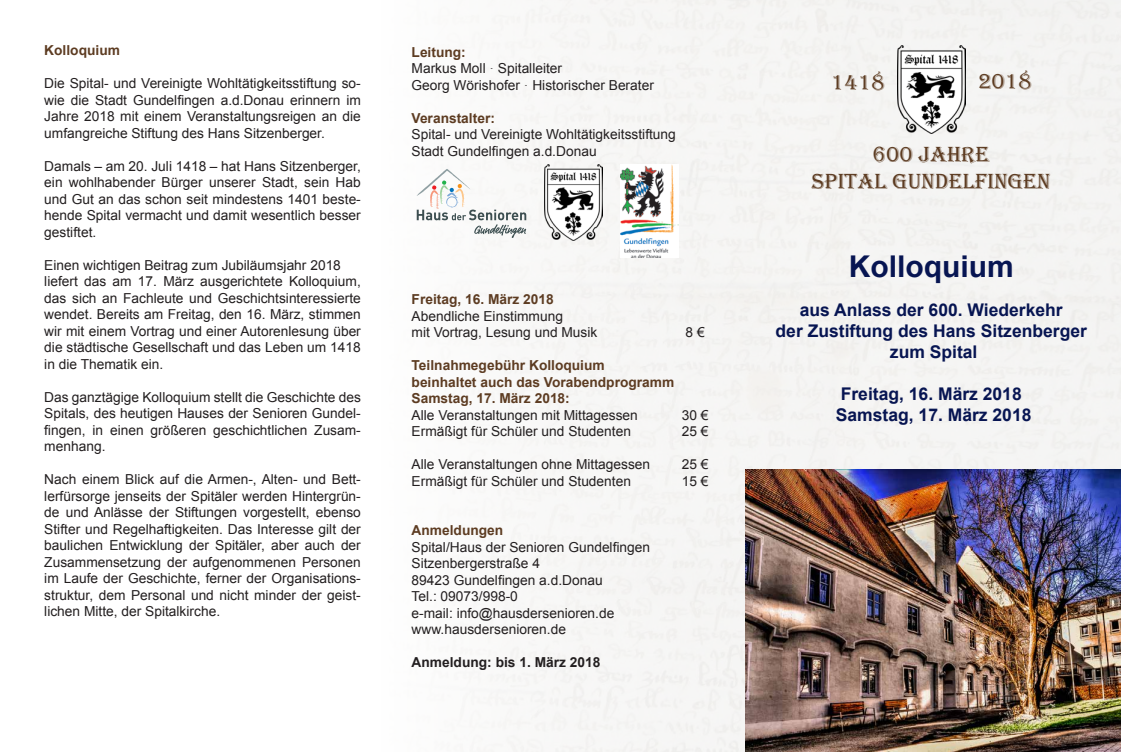
<style>
.page{position:relative;width:1121px;height:752px;background:#fff}
.page>*{position:absolute;margin:0;border:0;box-sizing:border-box;transform-origin:0 0}
.t1{font:700 30px "Arial";color:#071552}
.t2{font:22.5px "Algerian";color:#5d3c22}
.t3{font:700 17.5px "Arial";color:#071552}
.t4{font:13.75px/16.5px "Arial";color:#231f20;text-align:justify}
.t5{font:700 13.75px "Arial";color:#5d3c22}
.t6{font:700 13.75px "Arial";color:#231f20}
.s1{font-size:6.88px}
.s2{font-size:22.75px}
</style>
<div class="page">
<div style="left:470px;top:0;width:650px;height:752px;background:#f5f5f3"></div>
<img style="left:620px;top:164px;width:59px;height:93px">
<img style="left:897px;top:45px;width:68px;height:89px">
<svg style="left:416px;top:169px;width:110px;height:69px"></svg>
<img style="left:745px;top:470px;width:375px;height:282px">
<img style="left:544px;top:165px;width:58px;height:75px">
<p class="t5" style="left:44px;top:41px;width:77px">Kolloquium</p>
<p class="t4" style="left:44px;top:75px;width:318px">Die Spital- und Vereinigte Wohltätigkeitsstiftung so&shy;wie die Stadt Gundelfingen a.d.Donau erinnern im Jahre 2018 mit einem Veranstaltungsreigen an die umfangreiche Stiftung des Hans Sitzenberger.</p>
<p class="t4" style="left:44px;top:158px;width:318px">Damals – am 20. Juli 1418 – hat Hans Sitzenberger, ein wohlhabender Bürger unserer Stadt, sein Hab und Gut an das schon seit mindestens 1401 beste&shy;hende Spital vermacht und damit wesentlich besser gestiftet.</p>
<p class="t4" style="left:44px;top:257px;width:298px">Einen wichtigen Beitrag zum Jubiläumsjahr 2018</p>
<p class="t4" style="left:44px;top:273px;width:318px">liefert das am 17. März ausgerichtete Kolloquium, das sich an Fachleute und Geschichtsinteressierte wendet. Bereits am Freitag, den 16. März, stimmen wir mit einem Vortrag und einer Autorenlesung über die städtische Gesellschaft und das Leben um 1418 in die Thematik ein.</p>
<p class="t4" style="left:44px;top:389px;width:318px">Das ganztägige Kolloquium stellt die Geschichte des Spitals, des heutigen Hauses der Senioren Gundel&shy;fingen, in einen größeren geschichtlichen Zusam&shy;menhang.</p>
<p class="t4" style="left:44px;top:471px;width:318px">Nach einem Blick auf die Armen-, Alten- und Bett&shy;lerfürsorge jenseits der Spitäler werden Hintergrün&shy;de und Anlässe der Stiftungen vorgestellt, ebenso Stifter und Regelhaftigkeiten. Das Interesse gilt der baulichen Entwicklung der Spitäler, aber auch der Zusammensetzung der aufgenommenen Personen im Laufe der Geschichte, ferner der Organisations&shy;struktur, dem Personal und nicht minder der geist&shy;lichen Mitte, der Spitalkirche.</p>
<p class="t5" style="left:411px;top:43px;width:56px">Leitung:</p>
<p class="t4" style="left:411px;top:60px;width:152px">Markus Moll <span class="s1">˙</span> Spitalleiter</p>
<p class="t4" style="left:411px;top:77px;width:244px">Georg Wörishofer <span class="s1">˙</span> Historischer Berater</p>
<p class="t5" style="left:411px;top:109px;width:85px">Veranstalter:</p>
<p class="t4" style="left:411px;top:126px;width:266px">Spital- und Vereinigte Wohltätigkeitsstiftung</p>
<p class="t4" style="left:411px;top:143px;width:186px">Stadt Gundelfingen a.d.Donau</p>
<p class="t5" style="left:411px;top:290px;width:144px">Freitag, 16. März 2018</p>
<p class="t4" style="left:411px;top:308px;width:153px">Abendliche Einstimmung</p>
<p class="t4" style="left:411px;top:324px;width:187px">mit Vortrag, Lesung und Musik</p>
<p class="t4" style="left:685px;top:324px;width:21px">8 €</p>
<p class="t5" style="left:411px;top:356px;width:195px">Teilnahmegebühr Kolloquium</p>
<p class="t5" style="left:411px;top:373px;width:264px">beinhaltet auch das Vorabendprogramm</p>
<p class="t5" style="left:411px;top:389px;width:160px">Samstag, 17. März 2018:</p>
<p class="t4" style="left:411px;top:407px;width:228px">Alle Veranstaltungen mit Mittagessen</p>
<p class="t4" style="left:681px;top:407px;width:28px">30 €</p>
<p class="t4" style="left:411px;top:423px;width:221px">Ermäßigt für Schüler und Studenten</p>
<p class="t4" style="left:681px;top:423px;width:28px">25 €</p>
<p class="t4" style="left:411px;top:456px;width:240px">Alle Veranstaltungen ohne Mittagessen</p>
<p class="t4" style="left:681px;top:456px;width:28px">25 €</p>
<p class="t4" style="left:411px;top:473px;width:221px">Ermäßigt für Schüler und Studenten</p>
<p class="t4" style="left:681px;top:473px;width:28px">15 €</p>
<p class="t5" style="left:411px;top:521px;width:93px">Anmeldungen</p>
<p class="t4" style="left:411px;top:539px;width:240px">Spital/Haus der Senioren Gundelfingen</p>
<p class="t4" style="left:411px;top:555px;width:130px">Sitzenbergerstraße 4</p>
<p class="t4" style="left:411px;top:572px;width:193px">89423 Gundelfingen a.d.Donau</p>
<p class="t4" style="left:411px;top:588px;width:108px">Tel.: 09073/998-0</p>
<p class="t4" style="left:411px;top:605px;width:204px">e-mail: info@hausdersenioren.de</p>
<p class="t4" style="left:411px;top:621px;width:156px">www.hausdersenioren.de</p>
<p class="t6" style="left:411px;top:653px;width:190px">Anmeldung: bis 1. März 2018</p>
<p class="t2" style="left:831px;top:70px;width:56px">1418</p>
<p class="t2" style="left:978px;top:69px;width:55px">2018</p>
<p class="t2" style="left:873px;top:142px;width:118px">600 JAHRE</p>
<p class="t2" style="left:811px;top:169px;width:240px"><span class="s2">S</span>PITAL GUNDELFINGEN</p>
<p class="t1" style="left:848px;top:247px;width:166px">Kolloquium</p>
<p class="t3" style="left:799px;top:298px;width:264px">aus Anlass der 600. Wiederkehr</p>
<p class="t3" style="left:775px;top:319px;width:313px">der Zustiftung des Hans Sitzenberger</p>
<p class="t3" style="left:889px;top:340px;width:89px">zum Spital</p>
<p class="t3" style="left:840px;top:382px;width:182px">Freitag, 16. März 2018</p>
<p class="t3" style="left:835px;top:403px;width:197px">Samstag, 17. März 2018</p>
</div>
